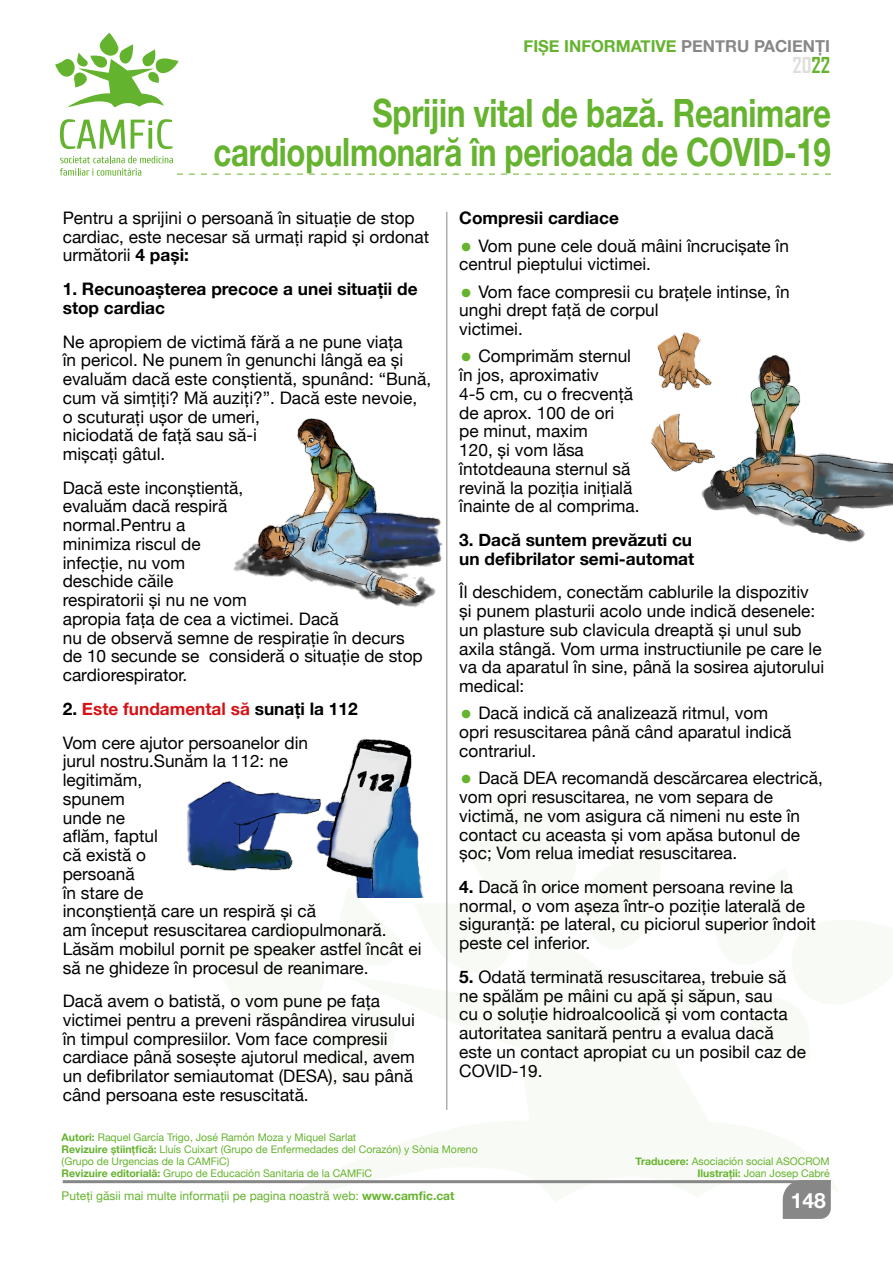
<style>
.page{position:relative;width:893px;height:1263px;background:#fff}
.page>*{position:absolute;margin:0;border:0;box-sizing:border-box;transform-origin:0 0}
.t1{font:700 39px/39px "Helvetica Neue";letter-spacing:-.01em;color:#65b32e;text-align:right;scale:.8 1}
.t2{font:700 21px "Agency FB";color:#dfdedc}
.t3{font:700 21px "Helvetica Neue";color:#fff}
.t4{font:17.25px/18.8px "Helvetica Neue";color:#000}
.t5{font:700 17.25px/18.8px "Helvetica Neue";color:#000}
.t6{font:700 16.5px "Helvetica Neue";color:#65b32e}
.t7{font:12px "Helvetica Neue";color:#65b32e}
.t8{font:10.5px/12px "Helvetica Neue";color:#65b32e;text-align:right}
.s1{color:#878787}
.s2{color:#65b32e}
.s3{font-weight:700}
.s4{font-weight:700;color:#d51317}
.s5{font-size:39px;color:#65b32e}
</style>
<div class="page">
<svg style="left:281px;top:979px;width:502px;height:223px;fill:#f8fbf5"></svg>
<svg style="left:281px;top:897px;width:120px;height:190px"></svg>
<svg style="left:414px;top:770px;width:34px;height:209px"></svg>
<svg style="left:715px;top:979px;width:68px;height:81px"></svg>
<hr style="left:63px;top:1180px;width:768px;height:3px;background:#878787">
<div style="left:783px;top:1180px;width:48px;height:39px;background:#878787"></div>
<svg style="left:55px;top:33px;width:124px;height:74px"></svg>
<svg style="left:60px;top:156px;width:771px;height:20px"></svg>
<svg style="left:60px;top:119px;width:65px;height:30px"></svg>
<svg style="left:131px;top:119px;width:41px;height:30px"></svg>
<hr style="left:446px;top:212px;width:1px;height:898px;background:#878787">
<img style="left:233px;top:418px;width:210px;height:189px">
<img style="left:187px;top:738px;width:243px;height:159px">
<img style="left:651px;top:332px;width:242px;height:210px">
<p class="t6" style="left:524px;top:33px;width:308px">FIȘE INFORMATIVE <span class="s1">PENTRU PACIENŢI</span></p>
<p class="t2" style="left:792px;top:52px;width:39px">20<span class="s2">22</span></p>
<h1 class="t1" style="left:214px;top:94px;width:773px">Sprijin vital de bază. Reanimare cardiopulmonară în perioada de COVID-19</h1>
<p class="t4" style="left:63px;top:209px;width:368px">Pentru a sprijini o persoană în situație de stop cardiac, este necesar să urmați rapid și ordonat următorii <span class="s3">4 pași:</span></p>
<p class="t5" style="left:63px;top:280px;width:356px">1. Recunoașterea precoce a unei situații de stop cardiac</p>
<p class="t4" style="left:63px;top:333px;width:370px">Ne apropiem de victimă fără a ne pune viața<br>în pericol. Ne punem în genunchi lângă ea și evaluăm dacă este conștientă, spunând: “Bună, cum vă simțiți? Mă auziți?”. Dacă este nevoie, o scuturați ușor de umeri,<br>niciodată de față sau să-i<br>mișcați gâtul.</p>
<p class="t4" style="left:63px;top:479px;width:362px">Dacă este inconștientă,<br>evaluăm dacă respiră<br>normal.Pentru a<br>minimiza riscul de<br>infecție, nu vom<br>deschide căile<br>respiratorii și nu ne vom<br>apropia fața de cea a victimei. Dacă<br>nu de observă semne de respirație în decurs de 10 secunde se consideră o situație de stop cardiorespirator.</p>
<p class="t4" style="left:63px;top:693px;width:296px;line-height:33.6px"><span class="s3">2.</span> <span class="s4">Este fundamental să</span> <span class="s3">sunați la 112<br></span>Vom cere ajutor persoanelor din</p>
<p class="t4" style="left:63px;top:753px;width:360px">jurul nostru.Sunăm la 112: ne<br>legitimăm,<br>spunem<br>unde ne<br>aflăm, faptul<br>că există o<br>persoană<br>în stare de<br>inconștiență care un respiră și că<br>am început resuscitarea cardiopulmonară.<br>Lăsăm mobilul pornit pe speaker astfel încât ei să ne ghideze în procesul de reanimare.</p>
<p class="t4" style="left:63px;top:993px;width:354px">Dacă avem o batistă, o vom pune pe fața victimei pentru a preveni răspândirea virusului în timpul compresiilor. Vom face compresii cardiace până sosește ajutorul medical, avem un defibrilator semiautomat (DESA), sau până când persoana este resuscitată.</p>
<p class="t5" style="left:459px;top:209px;width:161px">Compresii cardiace</p>
<p class="t4" style="left:459px;top:237px;width:331px"><span class="s5">•</span> Vom pune cele două mâini încrucișate în centrul pieptului victimei.</p>
<p class="t4" style="left:459px;top:283px;width:332px"><span class="s5">•</span> Vom face compresii cu brațele intinse, în unghi drept față de corpul<br>victimei.</p>
<p class="t4" style="left:459px;top:348px;width:182px"><span class="s5">•</span> Comprimăm sternul în jos, aproximativ<br>4-5 cm, cu o frecvență de aprox. 100 de ori<br>pe minut, maxim<br>120, și vom lăsa întotdeauna sternul să revină la poziția inițială înainte de al comprima.</p>
<p class="t5" style="left:459px;top:531px;width:237px">3. Dacă suntem prevăzuti cu un defibrilator semi-automat</p>
<p class="t4" style="left:459px;top:584px;width:366px">Îl deschidem, conectăm cablurile la dispozitiv și punem plasturii acolo unde indică desenele: un plasture sub clavicula dreaptă și unul sub axila stângă. Vom urma instructiunile pe care le va da aparatul în sine, până la sosirea ajutorului medical:</p>
<p class="t4" style="left:459px;top:705px;width:334px"><span class="s5">•</span> Dacă indică că analizează ritmul, vom opri resuscitarea până când aparatul indică contrariul.</p>
<p class="t4" style="left:459px;top:770px;width:365px"><span class="s5">•</span> Dacă DEA recomandă descărcarea electrică, vom opri resuscitarea, ne vom separa de victimă, ne vom asigura că nimeni nu este în contact cu aceasta și vom apăsa butonul de șoc; Vom relua imediat resuscitarea.</p>
<p class="t4" style="left:459px;top:878px;width:358px"><span class="s3">4.</span> Dacă în orice moment persoana revine la normal, o vom așeza într-o poziție laterală de siguranță: pe lateral, cu piciorul superior îndoit peste cel inferior.</p>
<p class="t4" style="left:459px;top:968px;width:348px"><span class="s3">5.</span> Odată terminată resuscitarea, trebuie să ne spălăm pe mâini cu apă și săpun, sau<br>cu o soluție hidroalcoolică și vom contacta autoritatea sanitară pentru a evalua dacă este un contact apropiat cu un posibil caz de COVID-19.</p>
<p class="t8" style="left:62px;top:1131px;width:418px;text-align:left"><span class="s3">Autori:</span> Raquel García Trigo, José Ramón Moza y Miquel Sarlat<br><span class="s3">Revizuire științfică:</span> Lluís Cuixart (Grupo de Enfermedades del Corazón) y Sònia Moreno (Grupo de Urgencias de la CAMFiC)<br><span class="s3">Revizuire editorială:</span> Grupo de Educación Sanitaria de la CAMFiC</p>
<p class="t7" style="left:62px;top:1187px;width:394px">Puteți găsii mai multe informații pe pagina noastră web: <span class="s3">www.camfic.cat</span></p>
<p class="t8" style="left:636px;top:1155px;width:196px"><span class="s3">Traducere:</span> Asociación social ASOCROM<br><span class="s3">Ilustrații:</span> Joan Josep Cabré</p>
<p class="t3" style="left:791px;top:1183px;width:37px">148</p>
</div>
